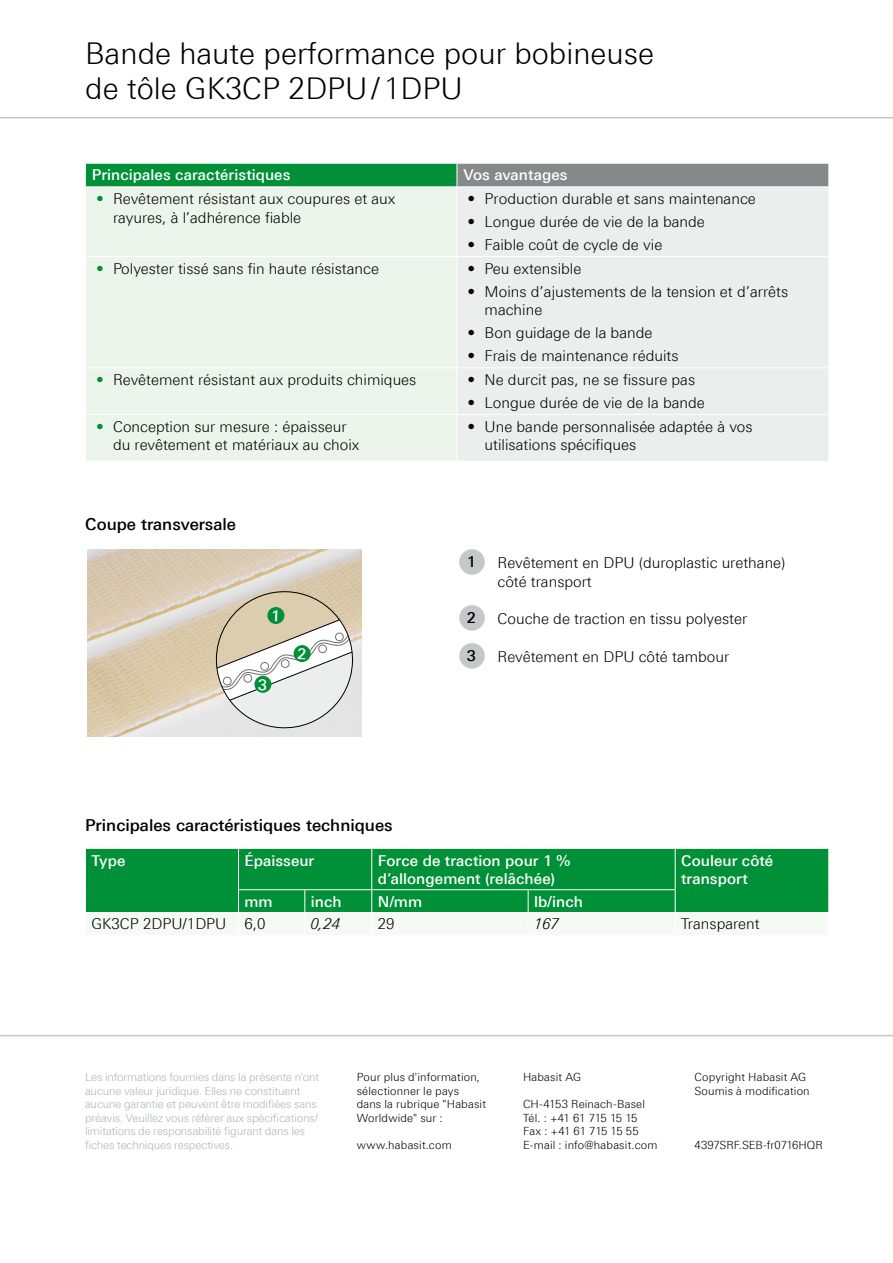
<style>
.page{position:relative;width:893px;height:1263px;background:#fff}
.page>*{position:absolute;margin:0;border:0;box-sizing:border-box;transform-origin:0 0}
.H_Page_Title{font:300 30px/34.5px "Linotype Univers 330";color:#000}
.H_Product_subgroub_h{font:500 16.5px "Linotype Univers 530";color:#000}
.H_Text_standard{font:300 15px/18.8px "Linotype Univers 330";color:#000}
.H_Table_header{font:500 15px/18px "Linotype Univers 530";letter-spacing:.005em;color:#fff}
.H_Text_standard-2{font:15px "Linotype Univers 331 Light It";color:#000}
.H_Process_numbers_li{font:500 15px "Linotype Univers 530";color:#000}
.H_Disclaimer{font:300 11.25px/13.5px "Linotype Univers 330";letter-spacing:-.01em;color:#b1b3b4}
.H_Addresses{font:300 11.25px/13.5px "Linotype Univers 330";letter-spacing:.015em;color:#000}
.H_Addresses-2{font:300 11.25px "Linotype Univers 330";letter-spacing:-.005em;color:#000}
.H_Addresses-3{font:300 11.25px "Linotype Univers 330";letter-spacing:-.04em;color:#000}
.H_Addresses-4{font:300 11.25px "Linotype Univers 330";letter-spacing:-.015em;color:#000}
.s1{color:#009037}
</style>
<div class="page">
<hr style="left:0;top:117px;width:893px;height:1px;background:#c6c7c8">
<div style="left:85px;top:163px;width:372px;height:24px;background:#009037"></div>
<div style="left:457px;top:163px;width:372px;height:24px;background:#87888a"></div>
<div style="left:86px;top:187px;width:370px;height:274px;background:#ecf5eb"></div>
<div style="left:458px;top:187px;width:370px;height:274px;background:#eceded"></div>
<hr style="left:85px;top:163px;width:372px;height:1px;background:#fff">
<svg style="left:85px;top:164px;width:1px;height:22px"></svg>
<hr style="left:457px;top:163px;width:372px;height:1px;background:#fff">
<svg style="left:457px;top:164px;width:1px;height:22px"></svg>
<svg style="left:828px;top:164px;width:1px;height:22px"></svg>
<hr style="left:85px;top:186px;width:372px;height:1px;background:#fff">
<hr style="left:457px;top:186px;width:372px;height:1px;background:#fff">
<hr style="left:85px;top:256px;width:372px;height:1px;background:#fff">
<hr style="left:457px;top:256px;width:372px;height:1px;background:#fff">
<hr style="left:457px;top:367px;width:372px;height:1px;background:#fff">
<hr style="left:457px;top:414px;width:372px;height:1px;background:#fff">
<hr style="left:85px;top:367px;width:372px;height:1px;background:#fff">
<hr style="left:85px;top:414px;width:372px;height:1px;background:#fff">
<div style="left:86px;top:849px;width:742px;height:41px;background:#009037"></div>
<hr style="left:238px;top:849px;width:1px;height:40px;background:#fff">
<hr style="left:371px;top:849px;width:1px;height:40px;background:#fff">
<hr style="left:675px;top:849px;width:1px;height:40px;background:#fff">
<div style="left:85px;top:890px;width:744px;height:22px;background:#009037"></div>
<hr style="left:238px;top:889px;width:67px;height:1px;background:#fff">
<hr style="left:305px;top:889px;width:67px;height:1px;background:#fff">
<hr style="left:372px;top:889px;width:156px;height:1px;background:#fff">
<hr style="left:528px;top:889px;width:147px;height:1px;background:#fff">
<img style="left:87px;top:549px;width:274px;height:188px">
<hr style="left:0;top:1035px;width:893px;height:1px;background:#c6c7c8">
<div style="left:459px;top:549px;width:26px;height:26px;background:#c6c7c8;border-radius:50%"></div>
<div style="left:459px;top:605px;width:26px;height:26px;background:#c6c7c8;border-radius:50%"></div>
<div style="left:459px;top:643px;width:26px;height:26px;background:#c6c7c8;border-radius:50%"></div>
<svg style="left:214px;top:589px;width:141px;height:140px"></svg>
<p class="H_Page_Title" style="left:85px;top:36px;width:570px">Bande haute performance pour bobineuse de tôle GK3CP 2DPU/1DPU</p>
<p class="H_Table_header" style="left:92px;top:166px;width:200px">Principales caractéristiques</p>
<p class="H_Table_header" style="left:463px;top:166px;width:106px">Vos avantages</p>
<p class="H_Text_standard" style="left:113px;top:189px;width:284px;text-indent:-17px"><span class="s1">•</span> Revêtement résistant aux coupures et aux rayures, à l’adhérence fiable</p>
<p class="H_Text_standard" style="left:468px;top:189px;width:290px">• Production durable et sans maintenance</p>
<p class="H_Text_standard" style="left:468px;top:212px;width:239px">• Longue durée de vie de la bande</p>
<p class="H_Text_standard" style="left:468px;top:235px;width:196px">• Faible coût de cycle de vie</p>
<p class="H_Text_standard" style="left:96px;top:259px;width:284px"><span class="s1">•</span> Polyester tissé sans fin haute résistance</p>
<p class="H_Text_standard" style="left:468px;top:259px;width:115px">• Peu extensible</p>
<p class="H_Text_standard" style="left:485px;top:282px;width:305px;text-indent:-17px">• Moins d’ajustements de la tension et d’arrêts machine</p>
<p class="H_Text_standard" style="left:468px;top:324px;width:186px">• Bon guidage de la bande</p>
<p class="H_Text_standard" style="left:468px;top:347px;width:212px">• Frais de maintenance réduits</p>
<p class="H_Text_standard" style="left:96px;top:370px;width:322px"><span class="s1">•</span> Revêtement résistant aux produits chimiques</p>
<p class="H_Text_standard" style="left:468px;top:370px;width:229px">• Ne durcit pas, ne se fissure pas</p>
<p class="H_Text_standard" style="left:468px;top:393px;width:239px">• Longue durée de vie de la bande</p>
<p class="H_Text_standard" style="left:113px;top:417px;width:248px;text-indent:-17px"><span class="s1">•</span> Conception sur mesure : épaisseur du revêtement et matériaux au choix</p>
<p class="H_Text_standard" style="left:485px;top:417px;width:270px;text-indent:-17px">• Une bande personnalisée adaptée à vos utilisations spécifiques</p>
<p class="H_Product_subgroub_h" style="left:85px;top:515px;width:152px">Coupe transversale</p>
<p class="H_Product_subgroub_h" style="left:85px;top:815px;width:309px">Principales caractéristiques techniques</p>
<p class="H_Process_numbers_li" style="left:467px;top:553px;width:10px">1</p>
<p class="H_Process_numbers_li" style="left:467px;top:609px;width:10px">2</p>
<p class="H_Process_numbers_li" style="left:467px;top:647px;width:10px">3</p>
<p class="H_Text_standard" style="left:497px;top:553px;width:290px">Revêtement en DPU (duroplastic urethane) côté transport</p>
<p class="H_Text_standard" style="left:497px;top:609px;width:251px">Couche de traction en tissu polyester</p>
<p class="H_Text_standard" style="left:497px;top:647px;width:233px">Revêtement en DPU côté tambour</p>
<p class="H_Table_header" style="left:91px;top:851px;width:36px">Type</p>
<p class="H_Table_header" style="left:244px;top:851px;width:71px">Épaisseur</p>
<p class="H_Table_header" style="left:378px;top:851px;width:194px">Force de traction pour 1 % d’allongement (relâchée)</p>
<p class="H_Table_header" style="left:681px;top:851px;width:94px">Couleur côté transport</p>
<p class="H_Table_header" style="left:244px;top:892px;width:30px">mm</p>
<p class="H_Table_header" style="left:311px;top:892px;width:32px">inch</p>
<p class="H_Table_header" style="left:378px;top:892px;width:46px">N/mm</p>
<p class="H_Table_header" style="left:534px;top:892px;width:50px">lb/inch</p>
<p class="H_Text_standard" style="left:91px;top:914px;width:137px">GK3CP 2DPU/1DPU</p>
<p class="H_Text_standard" style="left:244px;top:914px;width:22px">6,0</p>
<p class="H_Text_standard-2" style="left:311px;top:915px;width:31px">0,24</p>
<p class="H_Text_standard" style="left:378px;top:914px;width:18px">29</p>
<p class="H_Text_standard-2" style="left:534px;top:915px;width:27px">167</p>
<p class="H_Text_standard" style="left:681px;top:914px;width:80px">Transparent</p>
<p class="H_Disclaimer" style="left:85px;top:1070px;width:235px">Les informations fournies dans la présente n'ont aucune valeur juridique. Elles ne constituent aucune garantie et peuvent être modifiées sans préavis. Veuillez vous référer aux spécifications/ limitations de responsabilité figurant dans les fiches techniques respectives.</p>
<p class="H_Addresses" style="left:523px;top:1070px;width:60px">Habasit AG</p>
<p class="H_Addresses" style="left:357px;top:1070px;width:131px">Pour plus d'information, sélectionner le pays dans la rubrique "Habasit<br>Worldwide" sur :</p>
<p class="H_Addresses" style="left:357px;top:1138px;width:97px">www.habasit.com</p>
<p class="H_Addresses" style="left:523px;top:1097px;width:124px">CH-4153 Reinach-Basel</p>
<p class="H_Addresses-3" style="left:523px;top:1111px;width:116px">Tél. : +41 61 715 15 15</p>
<p class="H_Addresses-4" style="left:523px;top:1125px;width:117px">Fax : +41 61 715 15 55</p>
<p class="H_Addresses" style="left:523px;top:1138px;width:136px">E-mail : info@habasit.com</p>
<p class="H_Addresses" style="left:694px;top:1070px;width:113px">Copyright Habasit AG</p>
<p class="H_Addresses" style="left:694px;top:1084px;width:117px">Soumis à modification</p>
<p class="H_Addresses-2" style="left:694px;top:1138px;width:130px">4397SRF.SEB-fr0716HQR</p>
</div>
